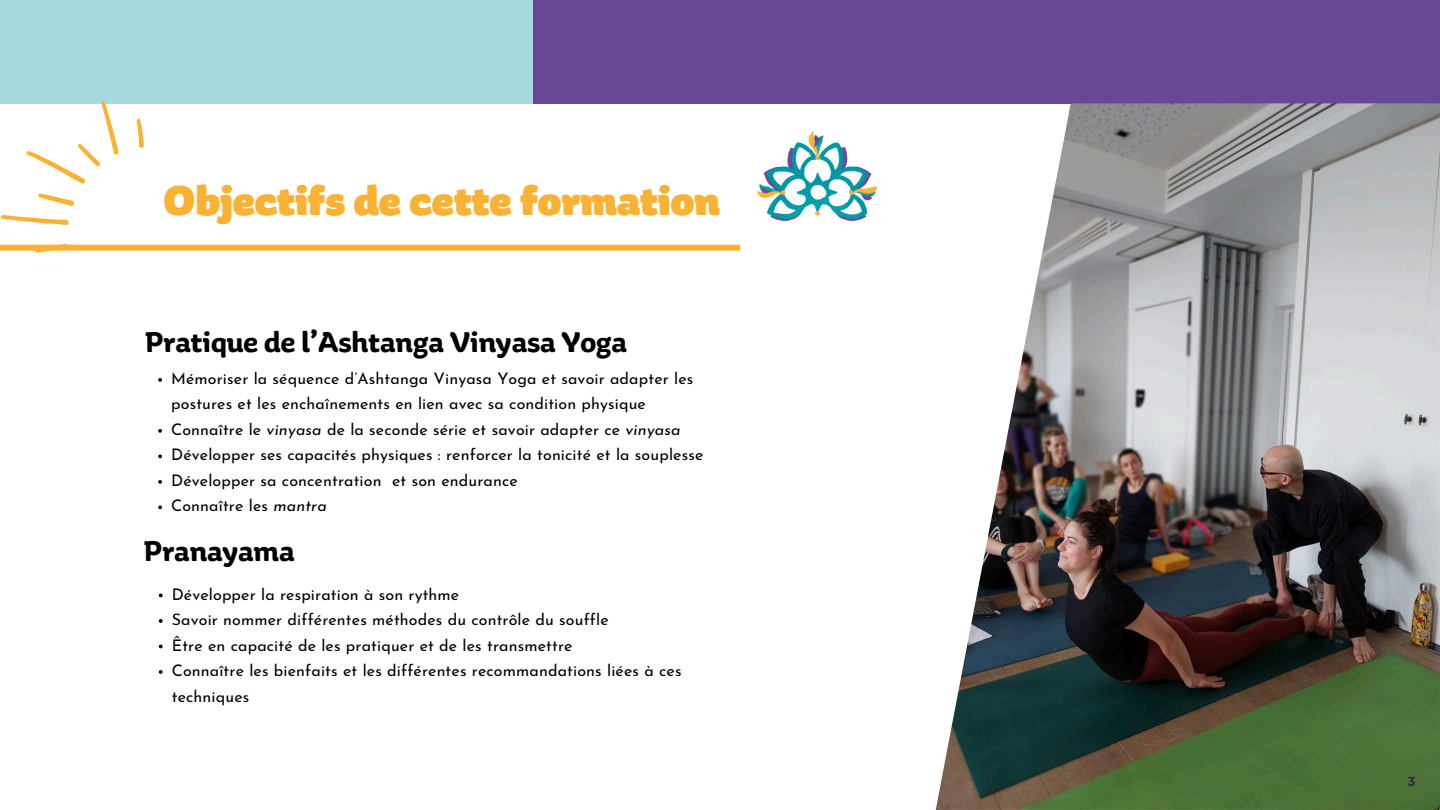
<style>
.page{position:relative;width:1440px;height:810px;background:#fff}
.page>*{position:absolute;margin:0;border:0;box-sizing:border-box;transform-origin:0 0}
.t1{font:900 42px "Aniuk";color:#f9b233}
.t2{font:700 30px "Aniuk";color:#000}
.t3{font:16px/25.5px "Josefin Sans";letter-spacing:.01em;color:#000}
.t4{font:700 13.1px "Gotham";color:#2e2e2e}
.s1{font-style:italic}
</style>
<div class="page">
<div style="left:0;top:0;width:533px;height:103px;background:#a6dadf"></div>
<div style="left:533px;top:0;width:907px;height:103px;background:#674796"></div>
<div style="left:0;top:245px;width:740px;height:6px;background:#f9b233"></div>
<img style="left:936px;top:103px;width:504px;height:707px">
<img style="left:757px;top:131px;width:120px;height:91px">
<svg style="left:1px;top:215px;width:68px;height:10px"></svg>
<svg style="left:38px;top:194px;width:37px;height:12px"></svg>
<svg style="left:26px;top:101px;width:93px;height:83px"></svg>
<svg style="left:136px;top:118px;width:8px;height:30px"></svg>
<svg style="left:34px;top:243px;width:35px;height:10px"></svg>
<svg style="left:158px;top:378px;width:4px;height:4px"></svg>
<svg style="left:158px;top:429px;width:4px;height:4px"></svg>
<svg style="left:158px;top:454px;width:4px;height:4px"></svg>
<svg style="left:158px;top:480px;width:4px;height:4px"></svg>
<svg style="left:158px;top:505px;width:4px;height:4px"></svg>
<svg style="left:159px;top:594px;width:4px;height:3px"></svg>
<svg style="left:159px;top:619px;width:4px;height:4px"></svg>
<svg style="left:159px;top:645px;width:4px;height:3px"></svg>
<svg style="left:159px;top:670px;width:4px;height:4px"></svg>
<p class="t1" style="left:163px;top:181px;width:558px">Objectifs de cette formation</p>
<p class="t2" style="left:145px;top:327px;width:483px">Pratique de l’Ashtanga Vinyasa Yoga</p>
<p class="t3" style="left:171px;top:367px;width:524px">Mémoriser la séquence d’Ashtanga Vinyasa Yoga et savoir adapter les postures et les enchaînements en lien avec sa condition physique</p>
<p class="t3" style="left:171px;top:418px;width:511px">Connaître le <span class="s1">vinyasa</span> de la seconde série et savoir adapter ce <span class="s1">vinyasa</span></p>
<h1 class="t3" style="left:171px;top:444px;width:534px">Développer ses capacités physiques : renforcer la tonicité et la souplesse</h1>
<p class="t3" style="left:171px;top:469px;width:348px">Développer sa concentration et son endurance</p>
<h2 class="t3" style="left:171px;top:495px;width:157px">Connaître les <span class="s1">mantra</span></h2>
<p class="t2" style="left:144px;top:536px;width:152px">Pranayama</p>
<p class="t3" style="left:172px;top:583px;width:289px">Développer la respiration à son rythme</p>
<p class="t3" style="left:172px;top:608px;width:438px">Savoir nommer différentes méthodes du contrôle du souffle</p>
<h2 class="t3" style="left:172px;top:634px;width:402px">Être en capacité de les pratiquer et de les transmettre</h2>
<p class="t3" style="left:172px;top:659px;width:511px">Connaître les bienfaits et les différentes recommandations liées à ces techniques</p>
<p class="t4" style="left:1407px;top:774px;width:10px">3</p>
</div>
